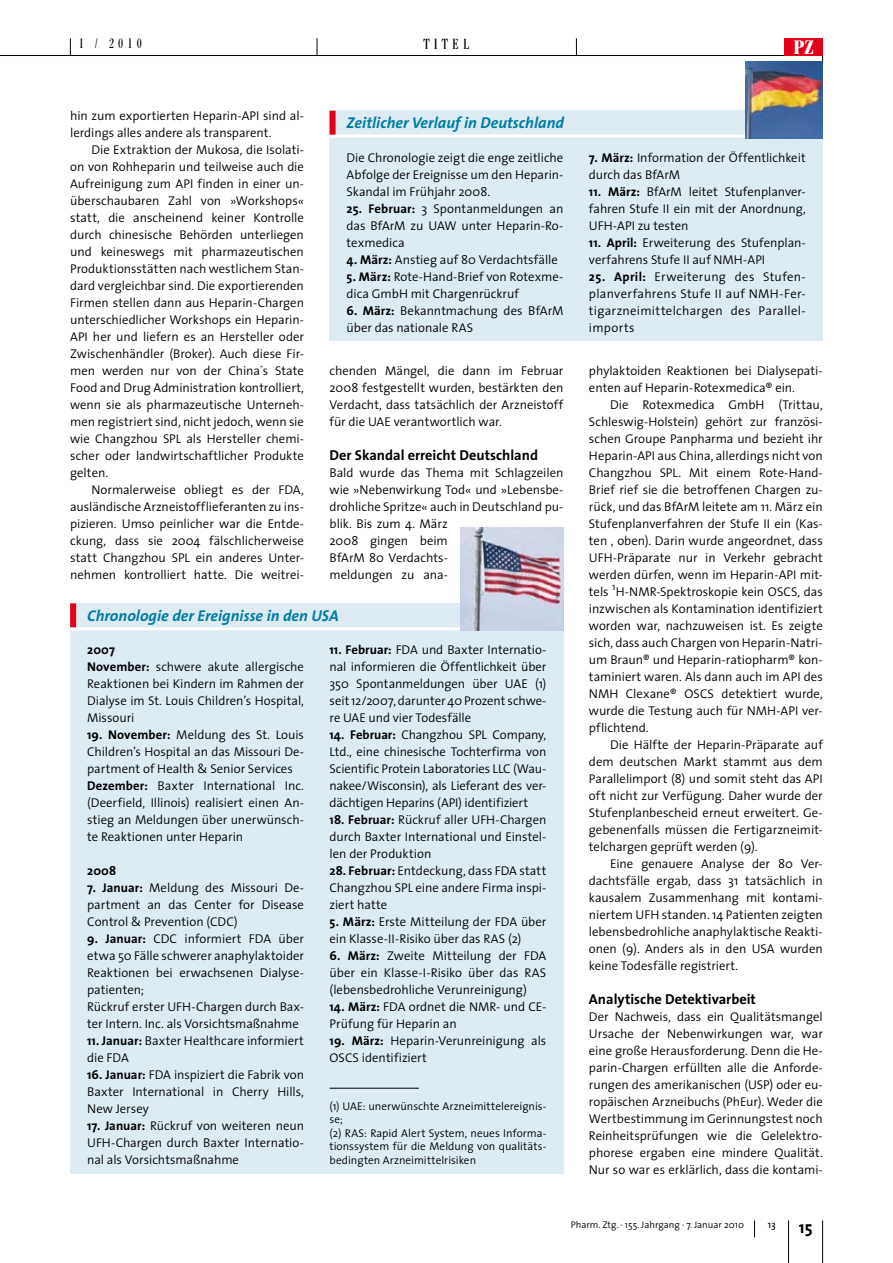
<style>
.page{position:relative;width:893px;height:1263px;background:#fff}
.page>*{position:absolute;margin:0;border:0;box-sizing:border-box;transform-origin:0 0}
.t1{font:700 condensed 19.2px "Bodoni Berthold BQ";color:#fff}
.t2{font:700 16.95px "The Sans";color:#000}
.t3{font:italic 700 15.75px "The Sans";color:#007ca2}
.t4{font:700 14.4px "The Sans";color:#000}
.t5{font:condensed 14.4px "Bodoni Berthold BQ";color:#000}
.t6{font:condensed 13.65px "Bodoni Berthold BQ";color:#000}
.t7{font:300 12.75px/17px "The Sans";letter-spacing:-.005em;color:#000;text-align:justify}
.t8{font:700 12.75px "The Sans";color:#000}
.t9{font:300 11.25px/13.5px "The Sans";color:#000}
.t10{font:10.2px "The Sans";color:#000}
.t11{font:300 9.75px "The Sans";color:#000}
.s1{font-weight:700}
</style>
<div class="page">
<svg style="left:754px;top:1220px;width:1px;height:17px"></svg>
<hr style="left:788px;top:1220px;width:1px;height:43px;background:#000">
<hr style="left:822px;top:1220px;width:1px;height:43px;background:#000">
<svg style="left:70px;top:38px;width:1px;height:17px"></svg>
<hr style="left:0;top:55px;width:823px;height:1px;background:#000">
<svg style="left:576px;top:38px;width:1px;height:17px"></svg>
<svg style="left:317px;top:38px;width:1px;height:17px"></svg>
<div style="left:784px;top:38px;width:39px;height:17px;background:#e2001a"></div>
<div style="left:70px;top:603px;width:493px;height:570px;background:#ddecf3"></div>
<hr style="left:330px;top:1088px;width:89px;height:1px;background:#000">
<hr style="left:70px;top:627px;width:493px;height:3px;background:#fff">
<div style="left:70px;top:603px;width:6px;height:24px;background:#e2001a"></div>
<img style="left:461px;top:528px;width:102px;height:102px">
<div style="left:330px;top:111px;width:493px;height:230px;background:#ddecf3"></div>
<hr style="left:330px;top:135px;width:493px;height:3px;background:#fff">
<div style="left:330px;top:111px;width:6px;height:24px;background:#e2001a"></div>
<img style="left:746px;top:61px;width:77px;height:77px">
<p class="t6" style="left:79px;top:36px;width:65px">1 / 2010</p>
<p class="t5" style="left:424px;top:36px;width:47px">Titel</p>
<h1 class="t1" style="left:794px;top:36px;width:22px">PZ</h1>
<p class="t7" style="left:70px;top:108px;width:235px">hin zum exportierten Heparin-API sind al&shy;lerdings alles andere als transparent.</p>
<p class="t7" style="left:70px;top:142px;width:235px;text-indent:21px">Die Extraktion der Mukosa, die Isolati&shy;on von Rohheparin und teilweise auch die Aufreinigung zum API finden in einer un&shy;überschaubaren Zahl von »Workshops« statt, die anscheinend keiner Kontrolle durch chinesische Behörden unterliegen und keineswegs mit pharmazeutischen Produktionsstätten nach westlichem Stan&shy;dard vergleichbar sind. Die exportierenden Firmen stellen dann aus Heparin-Chargen unterschiedlicher Workshops ein Heparin-API her und liefern es an Hersteller oder Zwischenhändler (Broker). Auch diese Fir&shy;men werden nur von der China´s State Food and Drug Administration kontrolliert, wenn sie als pharmazeutische Unterneh&shy;men registriert sind, nicht jedoch, wenn sie wie Changzhou SPL als Hersteller chemi&shy;scher oder landwirtschaftlicher Produkte gelten.</p>
<p class="t7" style="left:70px;top:481px;width:235px;text-indent:21px">Normalerweise obliegt es der FDA, ausländische Arzneistofflieferanten zu ins&shy;pizieren. Umso peinlicher war die Entde&shy;ckung, dass sie 2004 fälschlicherweise statt Changzhou SPL ein anderes Unter&shy;nehmen kontrolliert hatte. Die weitrei-</p>
<p class="t3" style="left:347px;top:113px;width:219px">Zeitlicher Verlauf in Deutschland</p>
<p class="t7" style="left:347px;top:149px;width:218px">Die Chronologie zeigt die enge zeitliche Abfolge der Ereignisse um den Heparin-Skandal im Frühjahr 2008.</p>
<p class="t7" style="left:347px;top:200px;width:218px"><span class="s1">25. Februar:</span> 3 Spontanmeldungen an das BfArM zu UAW unter Heparin-Ro&shy;texmedica</p>
<p class="t7" style="left:347px;top:251px;width:213px"><span class="s1">4. März:</span> Anstieg auf 80 Verdachtsfälle</p>
<p class="t7" style="left:347px;top:268px;width:218px"><span class="s1">5. März:</span> Rote-Hand-Brief von Rotexme&shy;dica GmbH mit Chargenrückruf</p>
<p class="t7" style="left:347px;top:302px;width:218px"><span class="s1">6. März:</span> Bekanntmachung des BfArM über das nationale RAS</p>
<p class="t7" style="left:330px;top:362px;width:235px">chenden Mängel, die dann im Februar 2008 festgestellt wurden, bestärkten den Verdacht, dass tatsächlich der Arzneistoff für die UAE verantwortlich war.</p>
<p class="t4" style="left:330px;top:446px;width:210px">Der Skandal erreicht Deutschland</p>
<p class="t7" style="left:330px;top:464px;width:235px;text-align:left">Bald wurde das Thema mit Schlagzeilen wie »Nebenwirkung Tod« und »Lebensbe&shy;drohliche Spritze« auch in Deutschland pu&shy;blik. Bis zum 4. März<br>2008 gingen beim<br>BfArM 80 Verdachts-<br>meldungen zu ana-</p>
<p class="t3" style="left:87px;top:606px;width:253px">Chronologie der Ereignisse in den USA</p>
<p class="t7" style="left:87px;top:642px;width:218px;text-align:left"><span class="s1">2007<br>November:</span> schwere akute allergische<br>Reaktionen bei Kindern im Rahmen der<br>Dialyse im St. Louis Children’s Hospital,<br>Missouri</p>
<p class="t7" style="left:87px;top:726px;width:218px;text-align:left"><span class="s1">19. November:</span> Meldung des St. Louis Children’s Hospital an das Missouri De&shy;partment of Health &amp; Senior Services <span class="s1">Dezember:</span> Baxter International Inc. (Deerfield, Illinois) realisiert einen An&shy;stieg an Meldungen über unerwünsch&shy;te Reaktionen unter Heparin</p>
<p class="t8" style="left:87px;top:863px;width:31px">2008</p>
<p class="t7" style="left:87px;top:879px;width:218px"><span class="s1">7. Januar:</span> Meldung des Missouri De&shy;partment an das Center for Disease Control &amp; Prevention (CDC)</p>
<p class="t7" style="left:87px;top:930px;width:218px;text-align:left"><span class="s1">9. Januar:</span> CDC informiert FDA über etwa 50 Fälle schwerer anaphylaktoider Reaktionen bei erwachsenen Dialyse&shy;patienten;<br>Rückruf erster UFH-Chargen durch Bax&shy;ter Intern. Inc. als Vorsichtsmaßnahme</p>
<p class="t7" style="left:87px;top:1032px;width:218px"><span class="s1">11. Januar:</span> Baxter Healthcare informiert die FDA</p>
<p class="t7" style="left:87px;top:1066px;width:218px"><span class="s1">16. Januar:</span> FDA inspiziert die Fabrik von Baxter International in Cherry Hills, New Jersey</p>
<p class="t7" style="left:87px;top:1117px;width:218px"><span class="s1">17. Januar:</span> Rückruf von weiteren neun UFH-Chargen durch Baxter Internatio&shy;nal als Vorsichtsmaßnahme</p>
<p class="t7" style="left:330px;top:642px;width:218px"><span class="s1">11. Februar:</span> FDA und Baxter Internatio&shy;nal informieren die Öffentlichkeit über 350 Spontanmeldungen über UAE (1) seit 12/2007, darunter 40 Prozent schwe&shy;re UAE und vier Todesfälle</p>
<p class="t7" style="left:330px;top:726px;width:218px"><span class="s1">14. Februar:</span> Changzhou SPL Company, Ltd., eine chinesische Tochterfirma von Scientific Protein Laboratories LLC (Wau&shy;nakee/Wisconsin), als Lieferant des ver&shy;dächtigen Heparins (API) identifiziert</p>
<p class="t7" style="left:330px;top:811px;width:218px"><span class="s1">18. Februar:</span> Rückruf aller UFH-Chargen durch Baxter International und Einstel&shy;len der Produktion</p>
<p class="t7" style="left:330px;top:862px;width:218px"><span class="s1">28. Februar:</span> Entdeckung, dass FDA statt Changzhou SPL eine andere Firma inspi&shy;ziert hatte</p>
<p class="t7" style="left:330px;top:913px;width:218px"><span class="s1">5. März:</span> Erste Mitteilung der FDA über ein Klasse-II-Risiko über das RAS (2)</p>
<p class="t7" style="left:330px;top:947px;width:218px"><span class="s1">6. März:</span> Zweite Mitteilung der FDA über ein Klasse-I-Risiko über das RAS (lebensbedrohliche Verunreinigung)</p>
<p class="t7" style="left:330px;top:998px;width:218px"><span class="s1">14. März:</span> FDA ordnet die NMR- und CE-<br>Prüfung für Heparin an</p>
<p class="t7" style="left:330px;top:1032px;width:218px"><span class="s1">19. März:</span> Heparin-Verunreinigung als<br>OSCS identifiziert</p>
<p class="t9" style="left:330px;top:1099px;width:218px">(1) UAE: unerwünschte Arzneimittelereignis&shy;se;<br>(2) RAS: Rapid Alert System, neues Informa&shy;tionssystem für die Meldung von qualitäts&shy;bedingten Arzneimittelrisiken</p>
<p class="t7" style="left:589px;top:149px;width:218px"><span class="s1">7. März:</span> Information der Öffentlichkeit durch das BfArM</p>
<p class="t7" style="left:589px;top:183px;width:218px"><span class="s1">11. März:</span> BfArM leitet Stufenplanver&shy;fahren Stufe II ein mit der Anordnung, UFH-API zu testen</p>
<p class="t7" style="left:589px;top:234px;width:218px"><span class="s1">11. April:</span> Erweiterung des Stufenplan&shy;verfahrens Stufe II auf NMH-API</p>
<p class="t7" style="left:589px;top:268px;width:218px"><span class="s1">25. April:</span> Erweiterung des Stufen&shy;planverfahrens Stufe II auf NMH-Fer&shy;tigarzneimittelchargen des Parallel&shy;imports</p>
<p class="t7" style="left:589px;top:362px;width:235px">phylaktoiden Reaktionen bei Dialysepati&shy;enten auf Heparin-Rotexmedica® ein.</p>
<p class="t7" style="left:589px;top:396px;width:235px;text-indent:21px">Die Rotexmedica GmbH (Trittau, Schleswig-Holstein) gehört zur französi&shy;schen Groupe Panpharma und bezieht ihr Heparin-API aus China, allerdings nicht von Changzhou SPL. Mit einem Rote-Hand-Brief rief sie die betroffenen Chargen zu&shy;rück, und das BfArM leitete am 11. März ein Stufenplanverfahren der Stufe II ein (Kas&shy;ten , oben). Darin wurde angeordnet, dass UFH-Präparate nur in Verkehr gebracht werden dürfen, wenn im Heparin-API mit&shy;tels <sup>1</sup>H-NMR-Spektroskopie kein OSCS, das inzwischen als Kontamination identifiziert worden war, nachzuweisen ist. Es zeigte sich, dass auch Chargen von Heparin-Natri&shy;um Braun® und Heparin-ratiopharm® kon&shy;taminiert waren. Als dann auch im API des NMH Clexane® OSCS detektiert wurde, wurde die Testung auch für NMH-API ver&shy;pflichtend.</p>
<p class="t7" style="left:589px;top:736px;width:235px;text-indent:21px">Die Hälfte der Heparin-Präparate auf dem deutschen Markt stammt aus dem Parallelimport (8) und somit steht das API oft nicht zur Verfügung. Daher wurde der Stufenplanbescheid erneut erweitert. Ge&shy;gebenenfalls müssen die Fertigarzneimit&shy;telchargen geprüft werden (9).</p>
<p class="t7" style="left:589px;top:855px;width:235px;text-indent:21px">Eine genauere Analyse der 80 Ver&shy;dachtsfälle ergab, dass 31 tatsächlich in kausalem Zusammenhang mit kontami&shy;niertem UFH standen. 14 Patienten zeigten lebensbedrohliche anaphylaktische Reakti&shy;onen (9). Anders als in den USA wurden keine Todesfälle registriert.</p>
<p class="t4" style="left:589px;top:989px;width:169px">Analytische Detektivarbeit</p>
<p class="t7" style="left:589px;top:1008px;width:235px">Der Nachweis, dass ein Qualitätsmangel Ursache der Nebenwirkungen war, war eine große Herausforderung. Denn die He&shy;parin-Chargen erfüllten alle die Anforde&shy;rungen des amerikanischen (USP) oder eu&shy;ropäischen Arzneibuchs (PhEur). Weder die Wertbestimmung im Gerinnungstest noch Reinheitsprüfungen wie die Gelelektro&shy;phorese ergaben eine mindere Qualität.<br>Nur so war es erklärlich, dass die kontami-</p>
<p class="t11" style="left:571px;top:1218px;width:175px">Pharm. Ztg. · 155. Jahrgang · 7. Januar 2010</p>
<p class="t10" style="left:768px;top:1218px;width:10px">13</p>
<h2 class="t2" style="left:799px;top:1216px;width:15px">15</h2>
</div>
